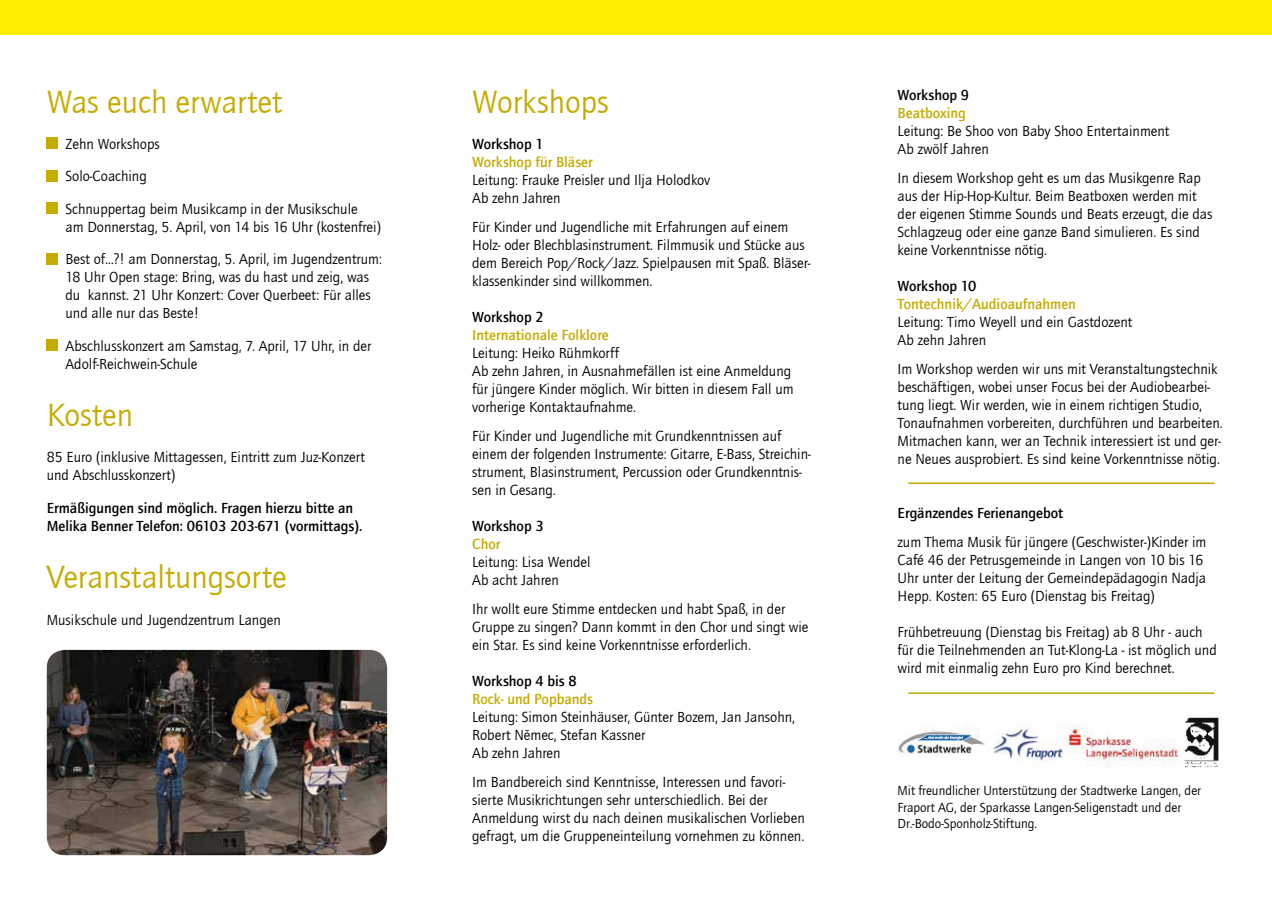
<style>
.page{position:relative;width:1272px;height:902px;background:#fff}
.page>*{position:absolute;margin:0;border:0;box-sizing:border-box;transform-origin:0 0}
.t1{font:33px "ITC Quay Sans Com";color:#c5ab00}
.t2{font:15px/18px "ITC Quay Sans Com";color:#000}
.t3{font:500 15px/18px "ITC Quay Sans Com";color:#000}
.t4{font:500 15px "ITC Quay Sans Com";color:#c5ab00}
.t5{font:13.5px/16.2px "ITC Quay Sans Com";color:#000}
</style>
<div class="page">
<div style="left:0;top:0;width:1271px;height:34px;background:#ffed00"></div>
<div style="left:47px;top:138px;width:11px;height:11px;background:#c5ab00"></div>
<div style="left:47px;top:170px;width:11px;height:11px;background:#c5ab00"></div>
<div style="left:47px;top:202px;width:11px;height:12px;background:#c5ab00"></div>
<div style="left:47px;top:253px;width:11px;height:11px;background:#c5ab00"></div>
<div style="left:47px;top:339px;width:11px;height:12px;background:#c5ab00"></div>
<img style="left:897px;top:716px;width:322px;height:51px">
<hr style="left:908px;top:692px;width:306px;height:2px;background:#c5ab00">
<hr style="left:908px;top:482px;width:306px;height:2px;background:#c5ab00">
<img style="left:47px;top:649px;width:340px;height:206px">
<h1 class="t1" style="left:47px;top:83px;width:237px">Was euch erwartet</h1>
<p class="t2" style="left:66px;top:127px;width:294px;line-height:32.4px">Zehn Workshops<br>Solo-Coaching<br>Schnuppertag beim Musikcamp in der Musikschule</p>
<p class="t2" style="left:66px;top:210px;width:318px;line-height:32.4px">am Donnerstag, 5. April, von 14 bis 16 Uhr (kostenfrei)<br>Best of…?! am Donnerstag, 5. April, im Jugendzentrum:</p>
<p class="t2" style="left:66px;top:268px;width:307px">18 Uhr Open stage: Bring, was du hast und zeig, was du kannst. 21 Uhr Konzert: Cover Querbeet: Für alles und alle nur das Beste!</p>
<p class="t2" style="left:66px;top:336px;width:307px">Abschlusskonzert am Samstag, 7. April, 17 Uhr, in der<br>Adolf-Reichwein-Schule</p>
<h1 class="t1" style="left:47px;top:396px;width:88px">Kosten</h1>
<p class="t2" style="left:47px;top:448px;width:320px">85 Euro (inklusive Mittagessen, Eintritt zum Juz-Konzert und Abschlusskonzert)</p>
<p class="t3" style="left:47px;top:498px;width:317px">Ermäßigungen sind möglich. Fragen hierzu bitte an<br>Melika Benner Telefon: 06103 203-671 (vormittags).</p>
<h1 class="t1" style="left:47px;top:558px;width:241px">Veranstaltungsorte</h1>
<p class="t2" style="left:47px;top:610px;width:235px">Musikschule und Jugendzentrum Langen</p>
<h1 class="t1" style="left:472px;top:83px;width:138px">Workshops</h1>
<p class="t3" style="left:472px;top:135px;width:73px">Workshop 1</p>
<p class="t4" style="left:472px;top:153px;width:122px">Workshop für Bläser</p>
<p class="t2" style="left:472px;top:171px;width:239px">Leitung: Frauke Preisler und Ilja Holodkov<br>Ab zehn Jahren</p>
<p class="t2" style="left:472px;top:217px;width:340px">Für Kinder und Jugendliche mit Erfahrungen auf einem Holz- oder Blechblasinstrument. Filmmusik und Stücke aus dem Bereich Pop/Rock/Jazz. Spielpausen mit Spaß. Bläser&shy;klassenkinder sind willkommen.</p>
<p class="t3" style="left:472px;top:307px;width:73px">Workshop 2</p>
<p class="t4" style="left:472px;top:326px;width:138px">Internationale Folklore</p>
<p class="t2" style="left:472px;top:343px;width:323px">Leitung: Heiko Rühmkorff<br>Ab zehn Jahren, in Ausnahmefällen ist eine Anmeldung für jüngere Kinder möglich. Wir bitten in diesem Fall um vorherige Kontaktaufnahme.</p>
<p class="t2" style="left:472px;top:426px;width:340px">Für Kinder und Jugendliche mit Grundkenntnissen auf einem der folgenden Instrumente: Gitarre, E-Bass, Streichin&shy;strument, Blasinstrument, Percussion oder Grundkenntnis&shy;sen in Gesang.</p>
<p class="t3" style="left:472px;top:516px;width:73px">Workshop 3</p>
<p class="t4" style="left:472px;top:534px;width:30px">Chor</p>
<p class="t2" style="left:472px;top:552px;width:120px">Leitung: Lisa Wendel<br>Ab acht Jahren</p>
<p class="t2" style="left:472px;top:599px;width:338px">Ihr wollt eure Stimme entdecken und habt Spaß, in der<br>Gruppe zu singen? Dann kommt in den Chor und singt wie ein Star. Es sind keine Vorkenntnisse erforderlich.</p>
<p class="t3" style="left:472px;top:671px;width:106px">Workshop 4 bis 8</p>
<p class="t4" style="left:472px;top:689px;width:122px">Rock- und Popbands</p>
<p class="t2" style="left:472px;top:707px;width:324px">Leitung: Simon Steinhäuser, Günter Bozem, Jan Jansohn,<br>Robert Němec, Stefan Kassner<br>Ab zehn Jahren</p>
<p class="t2" style="left:472px;top:772px;width:334px">Im Bandbereich sind Kenntnisse, Interessen und favori&shy;sierte Musikrichtungen sehr unterschiedlich. Bei der Anmeldung wirst du nach deinen musikalischen Vorlieben gefragt, um die Gruppeneinteilung vornehmen zu können.</p>
<p class="t3" style="left:897px;top:86px;width:73px">Workshop 9</p>
<p class="t4" style="left:897px;top:104px;width:70px">Beatboxing</p>
<p class="t2" style="left:897px;top:122px;width:273px">Leitung: Be Shoo von Baby Shoo Entertainment<br>Ab zwölf Jahren</p>
<p class="t2" style="left:897px;top:169px;width:316px">In diesem Workshop geht es um das Musikgenre Rap aus der Hip-Hop-Kultur. Beim Beatboxen werden mit der eigenen Stimme Sounds und Beats erzeugt, die das Schlagzeug oder eine ganze Band simulieren. Es sind keine Vorkenntnisse nötig.</p>
<p class="t3" style="left:897px;top:276px;width:80px">Workshop 10</p>
<p class="t4" style="left:897px;top:295px;width:180px">Tontechnik/Audioaufnahmen</p>
<p class="t2" style="left:897px;top:313px;width:236px">Leitung: Timo Weyell und ein Gastdozent<br>Ab zehn Jahren</p>
<p class="t2" style="left:897px;top:359px;width:326px">Im Workshop werden wir uns mit Veranstaltungstechnik beschäftigen, wobei unser Focus bei der Audiobearbei&shy;tung liegt. Wir werden, wie in einem richtigen Studio, Tonaufnahmen vorbereiten, durchführen und bearbeiten.<br>Mitmachen kann, wer an Technik interessiert ist und ger&shy;ne Neues ausprobiert. Es sind keine Vorkenntnisse nötig.</p>
<p class="t3" style="left:897px;top:503px;width:167px">Ergänzendes Ferienangebot</p>
<p class="t2" style="left:897px;top:532px;width:310px">zum Thema Musik für jüngere (Geschwister-)Kinder im Café 46 der Petrusgemeinde in Langen von 10 bis 16<br>Uhr unter der Leitung der Gemeindepädagogin Nadja Hepp. Kosten: 65 Euro (Dienstag bis Freitag)</p>
<p class="t2" style="left:897px;top:622px;width:321px">Frühbetreuung (Dienstag bis Freitag) ab 8 Uhr - auch für die Teilnehmenden an Tut-Klong-La - ist möglich und wird mit einmalig zehn Euro pro Kind berechnet.</p>
<p class="t5" style="left:897px;top:782px;width:305px">Mit freundlicher Unterstützung der Stadtwerke Langen, der<br>Fraport AG, der Sparkasse Langen-Seligenstadt und der<br>Dr.-Bodo-Sponholz-Stiftung.</p>
</div>
